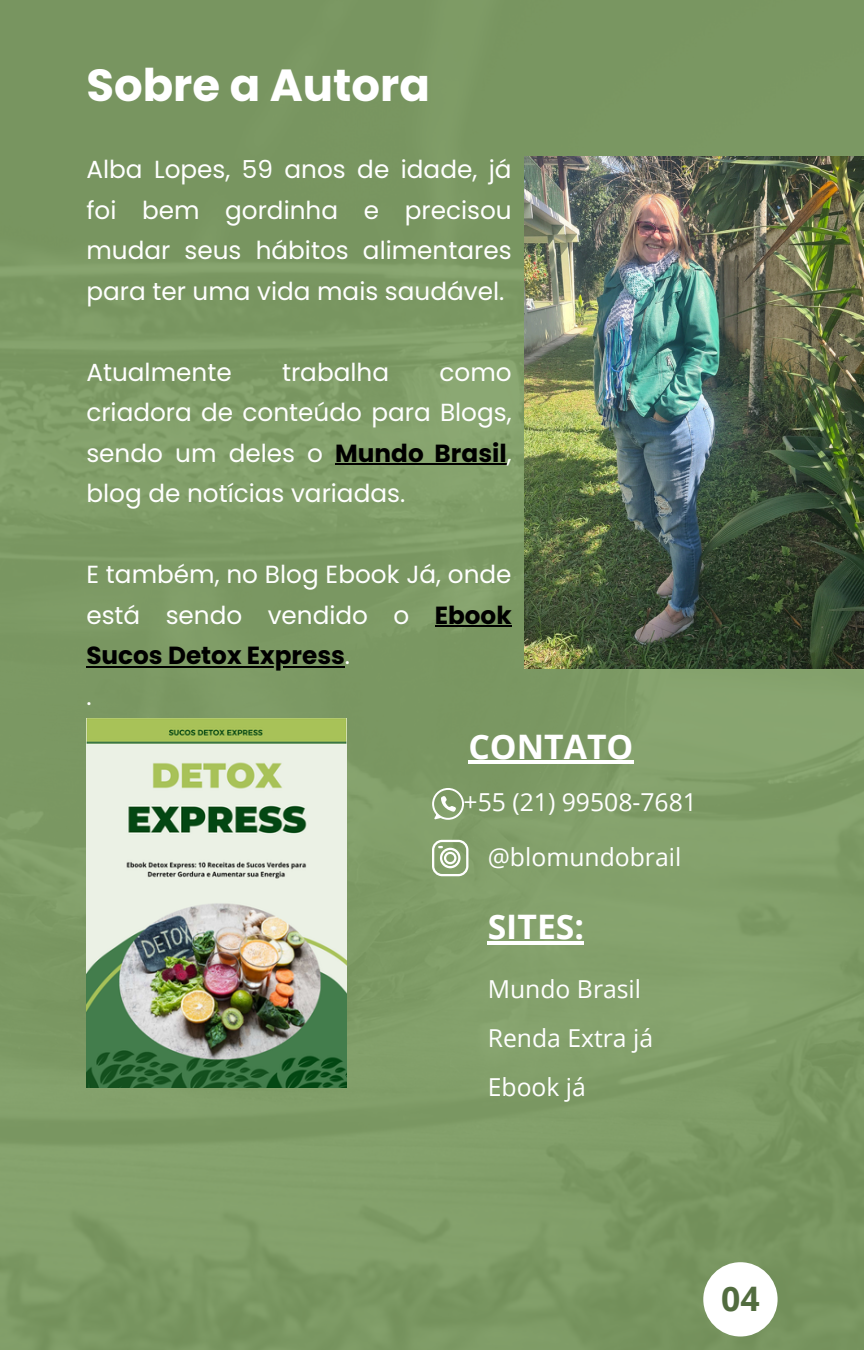
<style>
.page{position:relative;width:864px;height:1350px;background:#fff}
.page>*{position:absolute;margin:0;border:0;box-sizing:border-box;transform-origin:0 0}
.t1{font:700 45px "Poppins";color:#fff}
.t2{font:700 33.75px "Open Sans";color:#fff}
.t3{font:700 33.75px "Open Sans";color:#526c3f}
.t4{font:24.75px/40.5px "Poppins";color:#fff;text-align:justify}
.t5{font:24.75px "Open Sans";color:#fff}
.t6{font:700 24.75px/40.5px "Poppins";color:#000}
.s1{font-weight:700;color:#000}
.s2{font-weight:400;color:#fff}
</style>
<div class="page">
<img style="left:0;top:0;width:864px;height:1350px">
<img style="left:525px;top:157px;width:339px;height:511px">
<img style="left:86px;top:719px;width:261px;height:369px">
<svg style="left:432px;top:788px;width:32px;height:32px"></svg>
<hr style="left:468px;top:761px;width:166px;height:3px;background:#fff">
<hr style="left:488px;top:941px;width:96px;height:3px;background:#fff">
<svg style="left:432px;top:840px;width:36px;height:36px"></svg>
<hr style="left:335px;top:463px;width:172px;height:2px;background:#000">
<hr style="left:435px;top:625px;width:77px;height:2px;background:#000">
<hr style="left:86px;top:666px;width:259px;height:1px;background:#000">
<div style="left:703px;top:1262px;width:75px;height:75px;background:#fff;border-radius:50%"></div>
<p class="t1" style="left:86px;top:54px;width:345px">Sobre a Autora</p>
<p class="t4" style="left:86px;top:149px;width:427px">Alba Lopes, 59 anos de idade, já foi bem gordinha e precisou mudar seus hábitos alimentares para ter uma vida mais saudável.</p>
<p class="t4" style="left:86px;top:352px;width:147px">Atualmente</p>
<p class="t4" style="left:282px;top:352px;width:109px">trabalha</p>
<p class="t4" style="left:86px;top:352px;width:427px;text-indent:353px">como criadora de conteúdo para Blogs, sendo um deles o <span class="s1">Mundo Brasil</span>, blog de notícias variadas.</p>
<h2 class="t4" style="left:86px;top:554px;width:427px">E também, no Blog Ebook Já, onde está sendo vendido o <span class="s1">Ebook</span></h2>
<p class="t6" style="left:86px;top:635px;width:265px">Sucos Detox Express<span class="s2">. .</span></p>
<p class="t2" style="left:468px;top:723px;width:166px">CONTATO</p>
<p class="t5" style="left:464px;top:784px;width:235px">+55 (21) 99508-7681</p>
<p class="t5" style="left:488px;top:840px;width:195px">@blomundobrail</p>
<p class="t2" style="left:488px;top:903px;width:98px">SITES:</p>
<p class="t5" style="left:488px;top:972px;width:155px">Mundo Brasil</p>
<p class="t5" style="left:488px;top:1021px;width:167px">Renda Extra já</p>
<h2 class="t5" style="left:488px;top:1070px;width:100px">Ebook já</h2>
<p class="t3" style="left:721px;top:1275px;width:40px">04</p>
</div>
